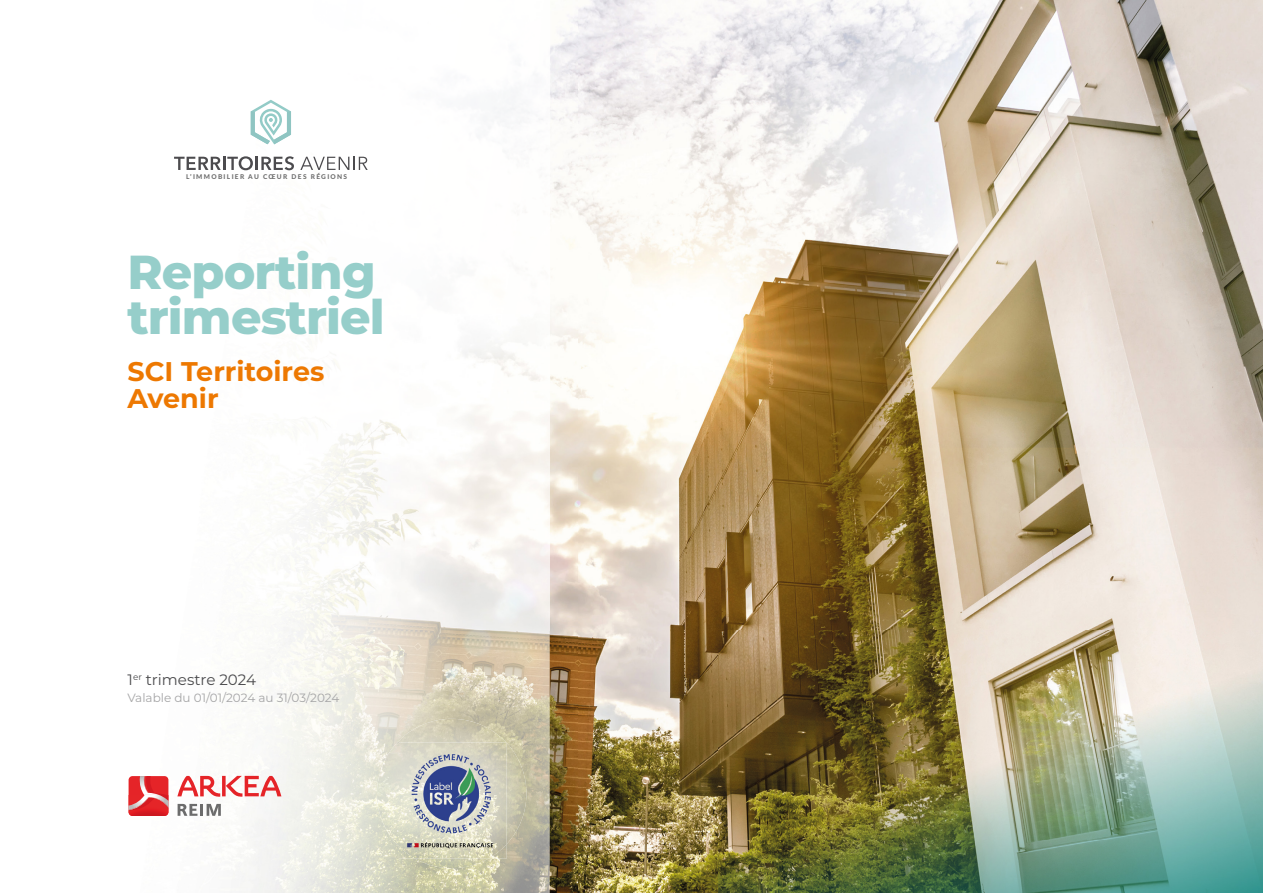
<style>
.page{position:relative;width:1263px;height:893px;background:#fff}
.page>*{position:absolute;margin:0;border:0;box-sizing:border-box;transform-origin:0 0}
.t1{font:800 47.7px/45.6px "Montserrat";letter-spacing:-.02em;color:#96ceca}
.t2{font:700 27px/27px "Montserrat";color:#ed7801}
.t3{font:15.15px "Montserrat";color:#4b4b4d}
.t4{font:12px "Montserrat";color:#a5a5a6}
.t5{font:800 6.6px "Lato";letter-spacing:.2em;color:#6c6c6c}
</style>
<div class="page">
<img style="left:550px;top:0;width:713px;height:893px">
<img style="left:718px;top:630px;width:545px;height:263px">
<img style="left:128px;top:111px;width:272px;height:729px">
<img style="left:400px;top:107px;width:150px;height:681px">
<img style="left:500px;top:788px;width:50px;height:105px">
<img style="left:231px;top:840px;width:269px;height:53px">
<img style="left:377px;top:719px;width:149px;height:149px">
<img style="left:399px;top:742px;width:108px;height:117px">
<svg style="left:177px;top:776px;width:104px;height:21px"></svg>
<svg style="left:178px;top:804px;width:43px;height:12px"></svg>
<svg style="left:129px;top:776px;width:39px;height:40px"></svg>
<svg style="left:139px;top:776px;width:27px;height:19px"></svg>
<img style="left:129px;top:795px;width:39px;height:15px">
<svg style="left:174px;top:156px;width:120px;height:14px"></svg>
<svg style="left:300px;top:157px;width:68px;height:13px"></svg>
<svg style="left:251px;top:100px;width:40px;height:44px"></svg>
<p class="t5" style="left:186px;top:171px;width:163px">L’IMMOBILIER AU CŒUR DES RÉGIONS</p>
<h1 class="t1" style="left:128px;top:246px;width:259px">Reporting trimestriel</h1>
<h2 class="t2" style="left:128px;top:356px;width:198px">SCI Territoires<br>Avenir</h2>
<p class="t3" style="left:128px;top:670px;width:130px">1<sup>er</sup> trimestre 2024</p>
<p class="t4" style="left:128px;top:689px;width:213px">Valable du 01/01/2024 au 31/03/2024</p>
</div>
